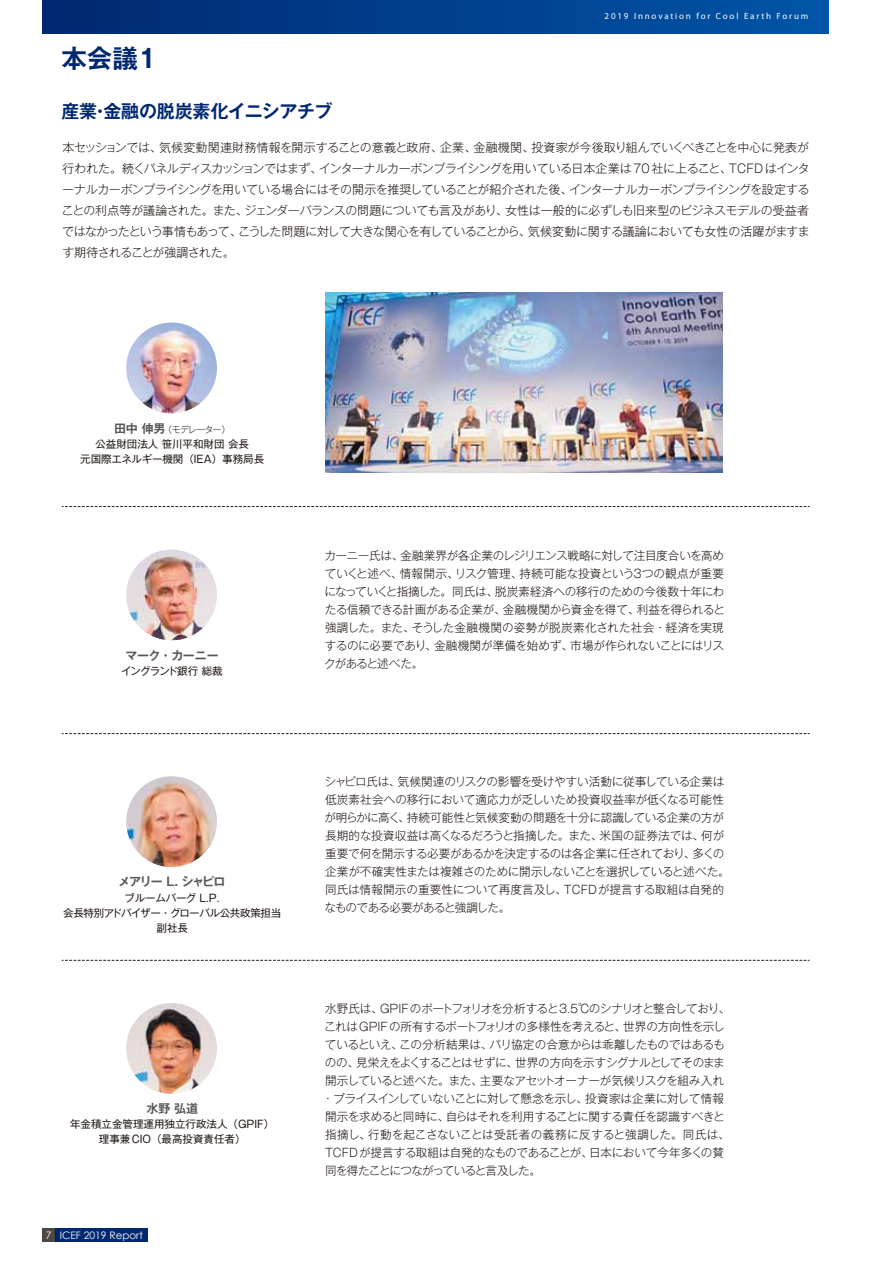
<style>
.page{position:relative;width:893px;height:1263px;background:#fff}
.page>*{position:absolute;margin:0;border:0;box-sizing:border-box;transform-origin:0 0}
.t1{font:700 25.5px "Gothic MB101 Pr 6 De";color:#002870}
.t2{font:700 18px "Gothic MB101 Pr 6 N De";letter-spacing:-.01em;color:#002870}
.t3{font:300 12px/21px "Gothic MB101 Pr 6 N";letter-spacing:-.03em;color:#221815;text-align:justify}
.t4{font:700 12px "Gothic MB101 Pr 6 N De";letter-spacing:-.05em;color:#595757}
.t5{font:700 12px "Gothic MB101 Pr 6 N De";letter-spacing:-.11em;color:#595757}
.t6{font:300 11.7px/18px "Gothic MB101 Pr 6 N";letter-spacing:-.025em;color:#221815}
.t7{font:10.5px/15px "Gothic MB101 Pr 6 N";color:#221815;text-align:center}
.t8{font:10.5px/15px "Gothic MB101 Pr 6 N";letter-spacing:-.03em;color:#221815;text-align:center}
.t9{font:10.5px "Gothic MB101 Pr 6 N";letter-spacing:-.075em;color:#221815}
.t10{font:10.35px "Century Gothic";color:#fff}
.t11{font:9px "Myriad Pro";letter-spacing:.2em;color:#fff}
.t12{font:300 9px "Gothic MB101 Pr 6 N";letter-spacing:-.1em;color:#221815}
.s1{font-family:"Gothic MB101 Pr 6 N De";font-weight:700;font-size:12px;color:#595757}
</style>
<div class="page">
<div style="left:42px;top:0;width:787px;height:34px;background:linear-gradient(to right,#002970,#0055a7)"></div>
<img style="left:126px;top:322px;width:91px;height:91px;border-radius:45px">
<svg style="left:62px;top:506px;width:747px;height:1px"></svg>
<svg style="left:62px;top:733px;width:747px;height:1px"></svg>
<img style="left:126px;top:550px;width:91px;height:90px;border-radius:45px">
<img style="left:126px;top:776px;width:91px;height:91px;border-radius:45px">
<img style="left:126px;top:1003px;width:91px;height:91px;border-radius:45px">
<svg style="left:62px;top:960px;width:747px;height:1px"></svg>
<img style="left:325px;top:293px;width:398px;height:179px">
<div style="left:55px;top:1229px;width:93px;height:13px;background:#002870"></div>
<div style="left:42px;top:1229px;width:13px;height:13px;background:#4e4643"></div>
<p class="t11" style="left:605px;top:11px;width:205px">2019 Innovation for Cool Earth Forum</p>
<p class="t1" style="left:61px;top:38px;width:100px">本会議１</p>
<p class="t2" style="left:61px;top:96px;width:273px">産業・金融の脱炭素化イニシアチブ</p>
<p class="t3" style="left:62px;top:136px;width:750px">本セッションでは、気候変動関連財務情報を開示することの意義と政府、企業、金融機関、投資家が今後取り組んでいくべきことを中心に発表が行われた。続くパネルディスカッションではまず、インターナルカーボンプライシングを用いている日本企業は70 社に上ること、TCFDはインターナルカーボンプライシングを用いている場合にはその開示を推奨していることが紹介された後、インターナルカーボンプライシングを設定することの利点等が議論された。また、ジェンダーバランスの問題についても言及があり、女性は一般的に必ずしも旧来型のビジネスモデルの受益者ではなかったという事情もあって、こうした問題に対して大きな関心を有していることから、気候変動に関する議論においても女性の活躍がますます期待されることが強調された。</p>
<p class="t12" style="left:114px;top:422px;width:118px"><span class="s1">田中 伸男</span>（モデレーター）</p>
<p class="t7" style="left:80px;top:436px;width:186px">公益財団法人 笹川平和財団 会長<br>元国際エネルギー機関（IEA）事務局長</p>
<p class="t4" style="left:126px;top:645px;width:95px">マーク・カーニー</p>
<p class="t9" style="left:122px;top:662px;width:103px">イングランド銀行 総裁</p>
<p class="t5" style="left:119px;top:872px;width:108px">メアリー L. シャピロ</p>
<p class="t8" style="left:63px;top:889px;width:219px">ブルームバーグ L.P.<br>会長特別アドバイザー・グローバル公共政策担当副社長</p>
<p class="t4" style="left:146px;top:1098px;width:53px">水野 弘道</p>
<p class="t7" style="left:70px;top:1116px;width:206px">年金積立金管理運用独立行政法人（GPIF）理事兼CIO（最高投資責任者）</p>
<p class="t10" style="left:46px;top:1229px;width:98px">7 ICEF 2019 Report</p>
<p class="t6" style="left:324px;top:545px;width:402px;text-align:justify">カーニー氏は、金融業界が各企業のレジリエンス戦略に対して注目度合いを高めていくと述べ、情報開示、リスク管理、持続可能な投資という３つの観点が重要になっていくと指摘した。同氏は、脱炭素経済への移行のための今後数十年にわたる信頼できる計画がある企業が、金融機関から資金を得て、利益を得られると強調した。また、そうした金融機関の姿勢が脱炭素化された社会・経済を実現するのに必要であり、金融機関が準備を始めず、市場が作られないことにはリスクがあると述べた。</p>
<p class="t6" style="left:324px;top:772px;width:407px">シャピロ氏は、気候関連のリスクの影響を受けやすい活動に従事している企業は低炭素社会への移行において適応力が乏しいため投資収益率が低くなる可能性が明らかに高く、持続可能性と気候変動の問題を十分に認識している企業の方が長期的な投資収益は高くなるだろうと指摘した。また、米国の証券法では、何が重要で何を開示する必要があるかを決定するのは各企業に任されており、多くの企業が不確実性または複雑さのために開示しないことを選択していると述べた。同氏は情報開示の重要性について再度言及し、TCFDが提言する取組は自発的なものである必要があると強調した。</p>
<p class="t6" style="left:322px;top:999px;width:409px">水野氏は、GPIFのポートフォリオを分析すると3.5℃のシナリオと整合しており、これはGPIFの所有するポートフォリオの多様性を考えると、世界の方向性を示しているといえ、この分析結果は、パリ協定の合意からは乖離したものではあるものの、見栄えをよくすることはせずに、世界の方向を示すシグナルとしてそのまま開示していると述べた。また、主要なアセットオーナーが気候リスクを組み入れ・プライスインしていないことに対して懸念を示し、投資家は企業に対して情報開示を求めると同時に、自らはそれを利用することに関する責任を認識すべきと指摘し、行動を起こさないことは受託者の義務に反すると強調した。同氏は、TCFDが提言する取組は自発的なものであることが、日本において今年多くの賛同を得たことにつながっていると言及した。</p>
</div>
